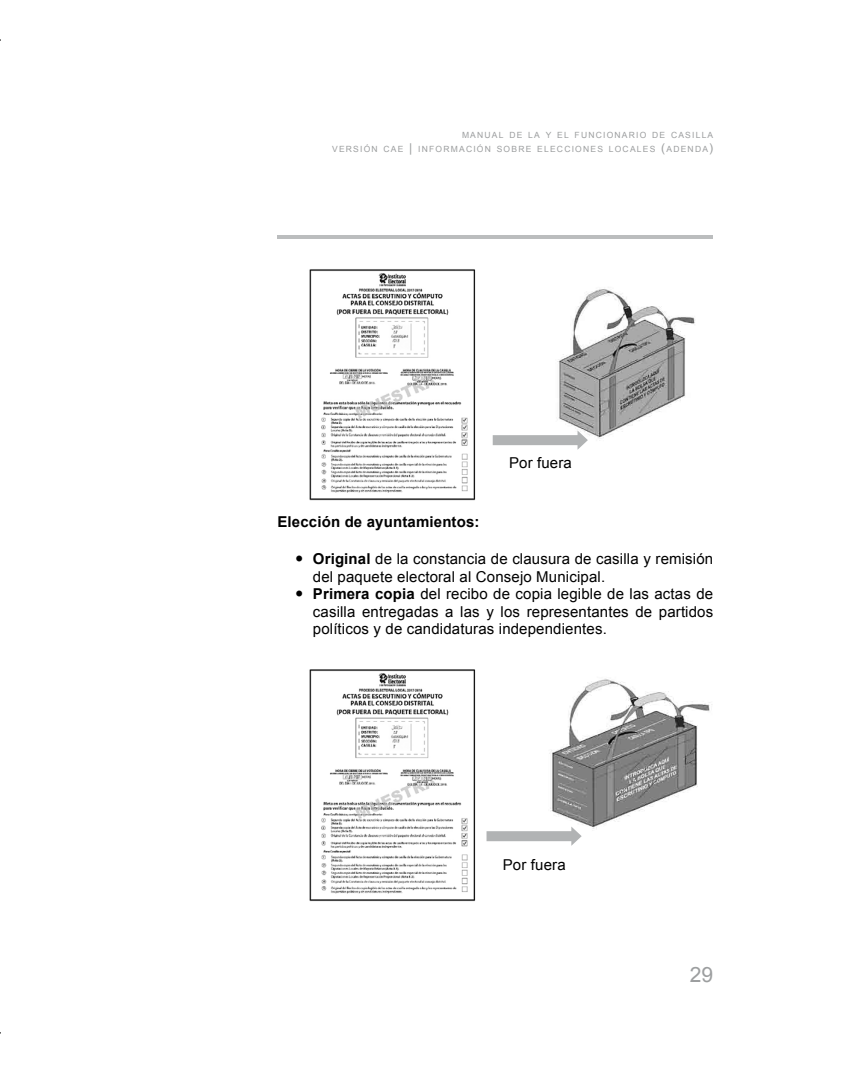
<style>
.page{position:relative;width:842px;height:1073px;background:#fff}
.page>*{position:absolute;margin:0;border:0;box-sizing:border-box;transform-origin:0 0}
.t1{font:21.12px "Arial";color:#9c9e9f}
.t2{font:15px/17.5px "Arial";letter-spacing:.01em;color:#000}
.t3{font:700 15px "Arial";letter-spacing:.01em;color:#000}
.t4{font:8.5px/14.4px "Arial";letter-spacing:.145em;color:#9c9e9f;text-align:right}
.s1{font-size:12.12px}
.s2{font-weight:700}
</style>
<div class="page">
<hr style="left:277px;top:235px;width:436px;height:3px;background:#bbbdbe">
<img style="left:546px;top:289px;width:149px;height:157px">
<img style="left:309px;top:269px;width:167px;height:232px">
<img style="left:549px;top:678px;width:163px;height:151px">
<img style="left:309px;top:669px;width:167px;height:233px">
<div style="left:493px;top:435px;width:88px;height:10px;background:#b1b3b4"></div>
<svg style="left:577px;top:430px;width:11px;height:19px"></svg>
<div style="left:486px;top:831px;width:89px;height:10px;background:#b1b3b4"></div>
<svg style="left:571px;top:826px;width:11px;height:19px"></svg>
<p class="t4" style="left:332px;top:127px;width:383px">MANUAL DE LA Y EL FUNCIONARIO DE CASILLA<br>VERSIÓN CAE <span class="s1">|</span> INFORMACIÓN SOBRE ELECCIONES LOCALES <span class="s1">(</span>ADENDA<span class="s1">)</span></p>
<p class="t2" style="left:509px;top:453px;width:64px">Por fuera</p>
<p class="t3" style="left:277px;top:513px;width:204px">Elección de ayuntamientos:</p>
<p class="t2" style="left:313px;top:550px;width:402px"><span class="s2">Original</span> de la constancia de clausura de casilla y remisión del paquete electoral al Consejo Municipal.<br><span class="s2">Primera copia</span> del recibo de copia legible de las actas de casilla entregadas a las y los representantes de partidos políticos y de candidaturas independientes.</p>
<p class="t2" style="left:503px;top:856px;width:64px">Por fuera</p>
<h1 class="t1" style="left:690px;top:962px;width:25px">29</h1>
</div>
